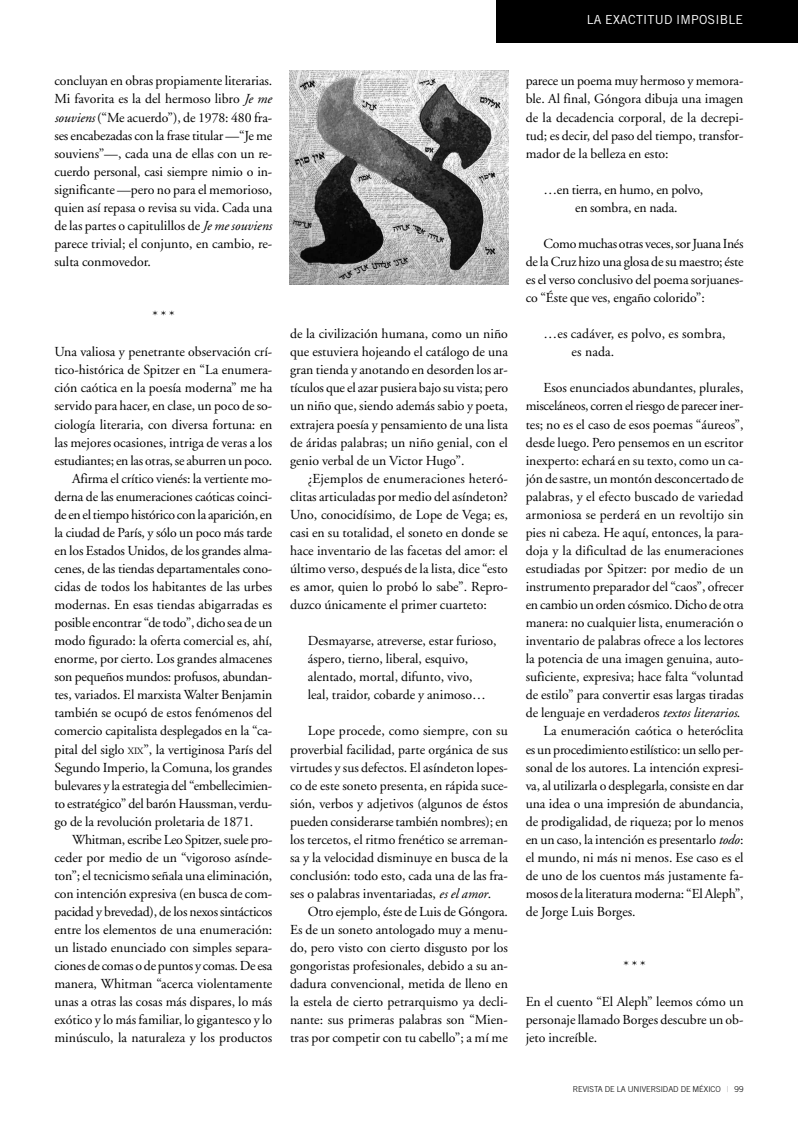
<style>
.page{position:relative;width:798px;height:1134px;background:#fff}
.page>*{position:absolute;margin:0;border:0;box-sizing:border-box;transform-origin:0 0}
.t1{font:13.75px/18px "Adobe Garamond";color:#000;text-align:justify}
.t2{font:13.75px "Adobe Garamond";letter-spacing:-.02em;color:#000}
.t3{font:12.5px "Trade Gothic";letter-spacing:.02em;color:#fff}
.t4{font:300 8.12px "Trade Gothic";color:#000}
.s1{font-style:italic}
.s2{font-size:9.62px}
.s3{font-weight:400;color:#b3b3b3}
</style>
<div class="page">
<div style="left:496px;top:0;width:301px;height:43px;background:#000"></div>
<img style="left:289px;top:71px;width:219px;height:213px">
<p class="t3" style="left:586px;top:15px;width:158px">LA EXACTITUD IMPOSIBLE</p>
<p class="t1" style="left:54px;top:73px;width:219px">concluyan en obras propiamente literarias.<br>Mi favorita es la del hermoso libro <span class="s1">Je me souviens</span> (“Me acuerdo”), de 1978: 480 fra&shy;ses encabezadas con la frase titular —“Je me souviens”—, cada una de ellas con un re&shy;cuerdo personal, casi siempre nimio o in&shy;significante —pero no para el memorioso, quien así repasa o revisa su vida. Cada una de las partes o capitulillos de <span class="s1">Je me souviens </span>parece trivial; el conjunto, en cambio, re&shy;sulta conmovedor.</p>
<p class="t1" style="left:152px;top:308px;width:24px">* * *</p>
<p class="t1" style="left:54px;top:344px;width:219px">Una valiosa y penetrante observación crí-</p>
<p class="t1" style="left:54px;top:362px;width:219px">tico-histórica de Spitzer en “La enumera-</p>
<p class="t1" style="left:54px;top:380px;width:219px">ción caótica en la poesía moderna” me ha</p>
<p class="t1" style="left:54px;top:398px;width:219px">servido para hacer, en clase, un poco de so-</p>
<p class="t1" style="left:54px;top:416px;width:219px">ciología literaria, con diversa fortuna: en</p>
<p class="t1" style="left:54px;top:434px;width:219px">las mejores ocasiones, intriga de veras a los</p>
<p class="t1" style="left:54px;top:452px;width:219px">estudiantes; en las otras, se aburren un poco.</p>
<p class="t1" style="left:72px;top:470px;width:201px">Afirma el crítico vienés: la vertiente mo-</p>
<p class="t1" style="left:54px;top:489px;width:219px">derna de las enumeraciones caóticas coinci-</p>
<p class="t2" style="left:54px;top:509px;width:219px">de en el tiempo histórico con la aparición, en</p>
<p class="t1" style="left:54px;top:525px;width:219px">la ciudad de París, y sólo un poco más tarde</p>
<p class="t1" style="left:54px;top:543px;width:219px">en los Estados Unidos, de los grandes alma-</p>
<p class="t1" style="left:54px;top:561px;width:219px">cenes, de las tiendas departamentales cono-</p>
<p class="t1" style="left:54px;top:579px;width:219px">cidas de todos los habitantes de las urbes</p>
<p class="t1" style="left:54px;top:597px;width:219px">modernas. En esas tiendas abigarradas es</p>
<p class="t1" style="left:54px;top:615px;width:219px">posible encontrar “de todo”, dicho sea de un</p>
<p class="t1" style="left:54px;top:633px;width:219px">modo figurado: la oferta comercial es, ahí,</p>
<p class="t1" style="left:54px;top:651px;width:219px">enorme, por cierto. Los grandes almacenes</p>
<p class="t1" style="left:54px;top:669px;width:219px">son pequeños mundos: profusos, abundan-</p>
<p class="t1" style="left:54px;top:687px;width:219px">tes, variados. El marxista Walter Benjamin</p>
<p class="t1" style="left:54px;top:705px;width:219px">también se ocupó de estos fenómenos del</p>
<p class="t1" style="left:54px;top:723px;width:219px">comercio capitalista desplegados en la “ca-</p>
<p class="t1" style="left:54px;top:741px;width:219px">pital del siglo <span class="s2">XIX</span>”, la vertiginosa París del</p>
<p class="t1" style="left:54px;top:759px;width:219px">Segundo Imperio, la Comuna, los grandes</p>
<p class="t1" style="left:54px;top:777px;width:219px">bulevares y la estrategia del “embellecimien-</p>
<p class="t1" style="left:54px;top:795px;width:219px">to estratégico” del barón Haussman, verdu-</p>
<p class="t1" style="left:54px;top:814px;width:200px">go de la revolución proletaria de 1871.</p>
<p class="t2" style="left:72px;top:834px;width:202px">Whitman, escribe Leo Spitzer, suele pro-</p>
<p class="t1" style="left:54px;top:850px;width:219px">ceder por medio de un “vigoroso asínde-</p>
<p class="t1" style="left:54px;top:868px;width:219px">ton”; el tecnicismo señala una eliminación,</p>
<p class="t1" style="left:54px;top:886px;width:219px">con intención expresiva (en busca de com-</p>
<p class="t2" style="left:54px;top:906px;width:219px">pacidad y brevedad), de los nexos sintácticos</p>
<p class="t1" style="left:54px;top:922px;width:219px">entre los elementos de una enumeración:</p>
<p class="t1" style="left:54px;top:940px;width:219px">un listado enunciado con simples separa-</p>
<p class="t2" style="left:54px;top:960px;width:219px">ciones de comas o de puntos y comas. De esa</p>
<p class="t1" style="left:54px;top:976px;width:219px">manera, Whitman “acerca violentamente</p>
<p class="t1" style="left:54px;top:994px;width:219px">unas a otras las cosas más dispares, lo más</p>
<p class="t1" style="left:54px;top:1012px;width:219px">exótico y lo más familiar, lo gigantesco y lo</p>
<p class="t1" style="left:54px;top:1030px;width:219px">minúsculo, la naturaleza y los productos</p>
<p class="t1" style="left:290px;top:326px;width:219px">de la civilización humana, como un niño que estuviera hojeando el catálogo de una gran tienda y anotando en desorden los ar&shy;tículos que el azar pusiera bajo su vista; pero un niño que, siendo además sabio y poeta, extrajera poesía y pensamiento de una lista de áridas palabras; un niño genial, con el genio verbal de un Victor Hugo”.</p>
<p class="t1" style="left:290px;top:470px;width:219px;text-indent:18px">¿Ejemplos de enumeraciones heteró&shy;clitas articuladas por medio del asíndeton?<br>Uno, conocidísimo, de Lope de Vega; es, casi en su totalidad, el soneto en donde se hace inventario de las facetas del amor: el último verso, después de la lista, dice “esto es amor, quien lo probó lo sabe”. Repro&shy;duzco únicamente el primer cuarteto:</p>
<p class="t1" style="left:308px;top:633px;width:190px;text-align:left">Desmayarse, atreverse, estar furioso, áspero, tierno, liberal, esquivo, alentado, mortal, difunto, vivo, leal, traidor, cobarde y animoso…</p>
<p class="t1" style="left:290px;top:723px;width:219px;text-indent:18px">Lope procede, como siempre, con su proverbial facilidad, parte orgánica de sus virtudes y sus defectos. El asíndeton lopes&shy;co de este soneto presenta, en rápida suce&shy;sión, verbos y adjetivos (algunos de éstos pueden considerarse también nombres); en los tercetos, el ritmo frenético se arreman&shy;sa y la velocidad disminuye en busca de la conclusión: todo esto, cada una de las fra&shy;ses o palabras inventariadas, <span class="s1">es el amor</span>.</p>
<p class="t1" style="left:290px;top:904px;width:219px;text-indent:18px">Otro ejemplo, éste de Luis de Góngora.<br>Es de un soneto antologado muy a menu&shy;do, pero visto con cierto disgusto por los gongoristas profesionales, debido a su an&shy;dadura convencional, metida de lleno en la estela de cierto petrarquismo ya decli&shy;nante: sus primeras palabras son “Mien&shy;tras por competir con tu cabello”; a mí me</p>
<p class="t1" style="left:525px;top:73px;width:219px">parece un poema muy hermoso y memora&shy;ble. Al final, Góngora dibuja una imagen de la decadencia corporal, de la decrepi&shy;tud; es decir, del paso del tiempo, transfor&shy;mador de la belleza en esto:</p>
<p class="t1" style="left:543px;top:182px;width:161px;text-align:center">…en tierra, en humo, en polvo, en sombra, en nada.</p>
<p class="t1" style="left:525px;top:236px;width:219px;text-indent:18px">Como muchas otras veces, sor Juana Inés de la Cruz hizo una glosa de su maestro; éste es el verso conclusivo del poema sorjuanes&shy;co “Éste que ves, engaño colorido”:</p>
<p class="t1" style="left:571px;top:326px;width:156px;text-indent:-28px">…es cadáver, es polvo, es sombra, es nada.</p>
<p class="t1" style="left:543px;top:380px;width:201px">Esos enunciados abundantes, plurales,</p>
<p class="t2" style="left:525px;top:401px;width:219px">misceláneos, corren el riesgo de parecer iner-</p>
<p class="t1" style="left:525px;top:416px;width:219px">tes; no es el caso de esos poemas “áureos”,</p>
<p class="t1" style="left:525px;top:434px;width:219px">desde luego. Pero pensemos en un escritor</p>
<p class="t1" style="left:525px;top:452px;width:219px">inexperto: echará en su texto, como un ca-</p>
<p class="t1" style="left:525px;top:470px;width:219px">jón de sastre, un montón desconcertado de</p>
<p class="t1" style="left:525px;top:489px;width:219px">palabras, y el efecto buscado de variedad</p>
<p class="t1" style="left:525px;top:507px;width:219px">armoniosa se perderá en un revoltijo sin</p>
<p class="t1" style="left:525px;top:525px;width:219px">pies ni cabeza. He aquí, entonces, la para-</p>
<p class="t1" style="left:525px;top:543px;width:219px">doja y la dificultad de las enumeraciones</p>
<p class="t1" style="left:525px;top:561px;width:219px">estudiadas por Spitzer: por medio de un</p>
<p class="t1" style="left:525px;top:579px;width:219px">instrumento preparador del “caos”, ofrecer</p>
<p class="t1" style="left:525px;top:597px;width:219px">en cambio un orden cósmico. Dicho de otra</p>
<p class="t1" style="left:525px;top:615px;width:219px">manera: no cualquier lista, enumeración o</p>
<p class="t1" style="left:525px;top:633px;width:219px">inventario de palabras ofrece a los lectores</p>
<p class="t1" style="left:525px;top:651px;width:219px">la potencia de una imagen genuina, auto-</p>
<p class="t1" style="left:525px;top:669px;width:219px">suficiente, expresiva; hace falta “voluntad</p>
<p class="t1" style="left:525px;top:687px;width:219px">de estilo” para convertir esas largas tiradas</p>
<p class="t1" style="left:525px;top:705px;width:216px">de lenguaje en verdaderos <span class="s1">textos literarios</span>.</p>
<p class="t1" style="left:543px;top:723px;width:201px">La enumeración caótica o heteróclita</p>
<p class="t1" style="left:525px;top:741px;width:219px">es un procedimiento estilístico: un sello per-</p>
<p class="t1" style="left:525px;top:759px;width:219px">sonal de los autores. La intención expresi-</p>
<p class="t1" style="left:525px;top:777px;width:219px">va, al utilizarla o desplegarla, consiste en dar</p>
<p class="t1" style="left:525px;top:795px;width:219px">una idea o una impresión de abundancia,</p>
<p class="t1" style="left:525px;top:814px;width:219px">de prodigalidad, de riqueza; por lo menos</p>
<p class="t1" style="left:525px;top:832px;width:219px">en un caso, la intención es presentarlo <span class="s1">todo</span>:</p>
<p class="t1" style="left:525px;top:850px;width:219px">el mundo, ni más ni menos. Ese caso es el</p>
<p class="t1" style="left:525px;top:868px;width:219px">de uno de los cuentos más justamente fa-</p>
<p class="t1" style="left:525px;top:886px;width:219px">mosos de la literatura moderna: “El Aleph”,</p>
<p class="t1" style="left:525px;top:904px;width:111px">de Jorge Luis Borges.</p>
<p class="t1" style="left:623px;top:958px;width:24px">* * *</p>
<p class="t1" style="left:525px;top:994px;width:219px">En el cuento “El Aleph” leemos cómo un personaje llamado Borges descubre un ob&shy;jeto increíble.</p>
<p class="t4" style="left:572px;top:1086px;width:172px">REVISTA DE LA UNIVERSIDAD DE MÉXICO <span class="s3">|</span> 99</p>
</div>
